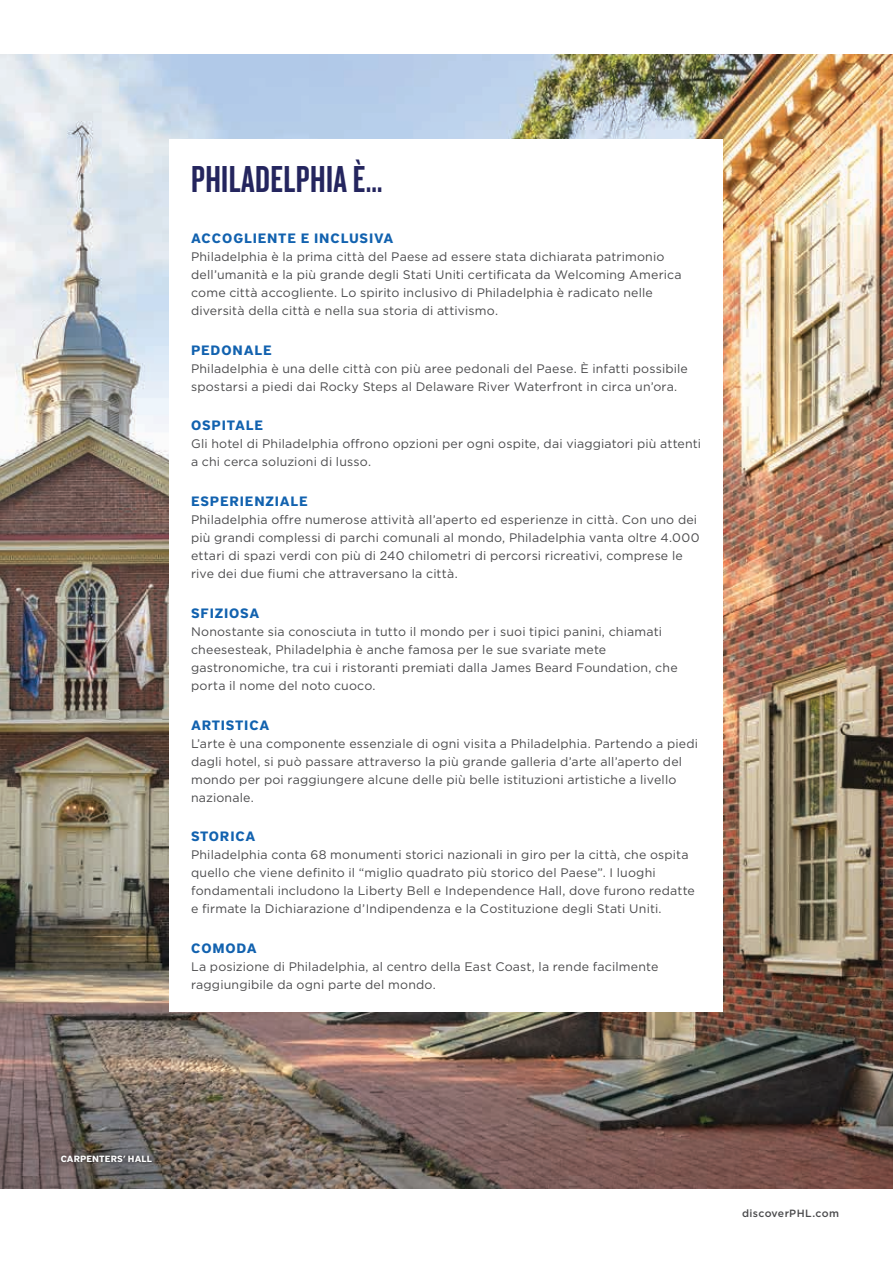
<style>
.page{position:relative;width:893px;height:1263px;background:#fff}
.page>*{position:absolute;margin:0;border:0;box-sizing:border-box;transform-origin:0 0}
.t1{font:39px "Knockout HTF48 Featherweight";letter-spacing:.01em;color:#24255e}
.t2{font:700 13.5px "District Pro";letter-spacing:.06em;color:#1262af}
.t3{font:12.3px/18px "Gotham";letter-spacing:.015em;color:#4a4a4c}
.t4{font:500 10.5px "Gotham";letter-spacing:.03em;color:#4a4a4c}
.t5{font:700 9px "District Pro";letter-spacing:.01em;color:#fff}
</style>
<div class="page">
<img style="left:0;top:54px;width:893px;height:1134px">
<div style="left:170px;top:139px;width:553px;height:872px;background:#fff"></div>
<div style="left:58px;top:1153px;width:97px;height:13px;background:#231f20;opacity:.75"></div>
<h1 class="t1" style="left:191px;top:159px;width:193px">PHILADELPHIA È…</h1>
<p class="t2" style="left:191px;top:228px;width:204px">ACCOGLIENTE E INCLUSIVA</p>
<p class="t3" style="left:191px;top:247px;width:492px">Philadelphia è la prima città del Paese ad essere stata dichiarata patrimonio dell’umanità e la più grande degli Stati Uniti certificata da Welcoming America come città accogliente. Lo spirito inclusivo di Philadelphia è radicato nelle diversità della città e nella sua storia di attivismo.</p>
<p class="t2" style="left:191px;top:340px;width:82px">PEDONALE</p>
<p class="t3" style="left:191px;top:359px;width:498px">Philadelphia è una delle città con più aree pedonali del Paese. È infatti possibile spostarsi a piedi dai Rocky Steps al Delaware River Waterfront in circa un’ora.</p>
<p class="t2" style="left:191px;top:416px;width:74px">OSPITALE</p>
<p class="t3" style="left:191px;top:435px;width:511px">Gli hotel di Philadelphia offrono opzioni per ogni ospite, dai viaggiatori più attenti a chi cerca soluzioni di lusso.</p>
<p class="t2" style="left:191px;top:491px;width:118px">ESPERIENZIALE</p>
<p class="t3" style="left:191px;top:510px;width:510px">Philadelphia offre numerose attività all’aperto ed esperienze in città. Con uno dei più grandi complessi di parchi comunali al mondo, Philadelphia vanta oltre 4.000 ettari di spazi verdi con più di 240 chilometri di percorsi ricreativi, comprese le rive dei due fiumi che attraversano la città.</p>
<p class="t2" style="left:191px;top:603px;width:70px">SFIZIOSA</p>
<p class="t3" style="left:191px;top:622px;width:488px">Nonostante sia conosciuta in tutto il mondo per i suoi tipici panini, chiamati cheesesteak, Philadelphia è anche famosa per le sue svariate mete gastronomiche, tra cui i ristoranti premiati dalla James Beard Foundation, che porta il nome del noto cuoco.</p>
<p class="t2" style="left:191px;top:715px;width:80px">ARTISTICA</p>
<p class="t3" style="left:191px;top:734px;width:508px">L’arte è una componente essenziale di ogni visita a Philadelphia. Partendo a piedi dagli hotel, si può passare attraverso la più grande galleria d’arte all’aperto del mondo per poi raggiungere alcune delle più belle istituzioni artistiche a livello nazionale.</p>
<p class="t2" style="left:191px;top:827px;width:66px">STORICA</p>
<p class="t3" style="left:191px;top:846px;width:505px">Philadelphia conta 68 monumenti storici nazionali in giro per la città, che ospita quello che viene definito il “miglio quadrato più storico del Paese”. I luoghi fondamentali includono la Liberty Bell e Independence Hall, dove furono redatte e firmate la Dichiarazione d’Indipendenza e la Costituzione degli Stati Uniti.</p>
<p class="t2" style="left:191px;top:938px;width:67px">COMODA</p>
<p class="t3" style="left:191px;top:957px;width:469px">La posizione di Philadelphia, al centro della East Coast, la rende facilmente raggiungibile da ogni parte del mondo.</p>
<p class="t5" style="left:61px;top:1153px;width:93px">CARPENTERS’ HALL</p>
<p class="t4" style="left:742px;top:1207px;width:98px">discoverPHL.com</p>
</div>
